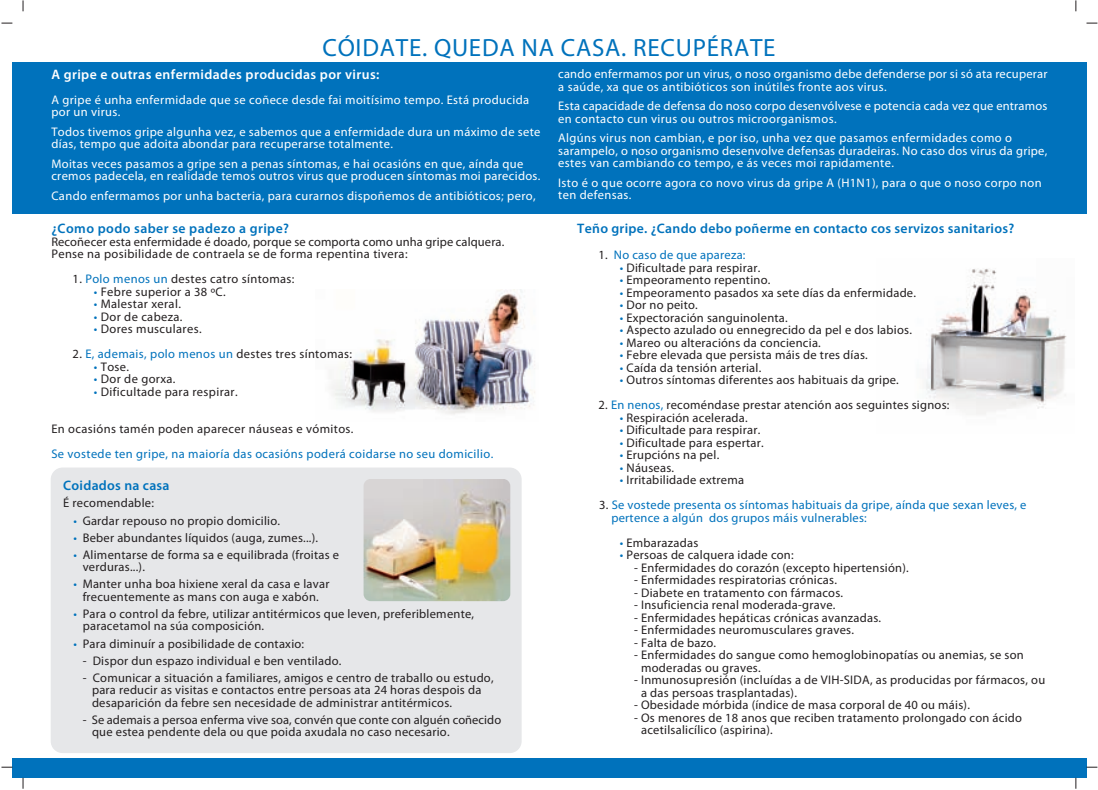
<style>
.page{position:relative;width:1098px;height:790px;background:#fff}
.page>*{position:absolute;margin:0;border:0;box-sizing:border-box;transform-origin:0 0}
.t1{font:25px "Myriad Pro";letter-spacing:.03em;color:#0072bc}
.t2{font:600 13.75px "Myriad Pro";letter-spacing:.02em;color:#0072bc}
.t3{font:600 13.75px "Myriad Pro";letter-spacing:.03em;color:#fff}
.t4{font:12.5px/12.5px "Myriad Pro";letter-spacing:.02em;color:#231f20}
.t5{font:12.5px/12.5px "Myriad Pro";letter-spacing:.03em;color:#fff}
.t6{font:12.5px/12.5px "Myriad Pro";letter-spacing:.02em;color:#0072bc}
.s1{color:#0072bc}
.s2{color:#231f20}
</style>
<div class="page">
<div style="left:12px;top:758px;width:1074px;height:19px;background:#0072bc"></div>
<div style="left:12px;top:62px;width:1074px;height:152px;background:#0072bc"></div>
<img style="left:331px;top:290px;width:204px;height:125px">
<div style="left:51px;top:468px;width:470px;height:285px;background:#e6e7e9;border:1px solid #e6e7e9;border-radius:11px"></div>
<img style="left:363px;top:479px;width:147px;height:122px;border-radius:7px">
<img style="left:926px;top:269px;width:141px;height:146px">
<p class="t1" style="left:322px;top:38px;width:454px">CÓIDATE. QUEDA NA CASA. RECUPÉRATE</p>
<p class="t3" style="left:51px;top:69px;width:329px">A gripe e outras enfermidades producidas por virus:</p>
<p class="t5" style="left:51px;top:94px;width:479px">A gripe é unha enfermidade que se coñece desde fai moitísimo tempo. Está producida por un virus.</p>
<p class="t5" style="left:51px;top:126px;width:490px">Todos tivemos gripe algunha vez, e sabemos que a enfermidade dura un máximo de sete días, tempo que adoita abondar para recuperarse totalmente.</p>
<p class="t5" style="left:51px;top:158px;width:490px">Moitas veces pasamos a gripe sen a penas síntomas, e hai ocasións en que, aínda que cremos padecela, en realidade temos outros virus que producen síntomas moi parecidos.</p>
<p class="t5" style="left:51px;top:190px;width:486px">Cando enfermamos por unha bacteria, para curarnos dispoñemos de antibióticos; pero,</p>
<p class="t5" style="left:558px;top:69px;width:491px">cando enfermamos por un virus, o noso organismo debe defenderse por si só ata recuperar a saúde, xa que os antibióticos son inútiles fronte aos virus.</p>
<p class="t5" style="left:558px;top:101px;width:490px">Esta capacidade de defensa do noso corpo desenvólvese e potencia cada vez que entramos en contacto cun virus ou outros microorganismos.</p>
<p class="t5" style="left:558px;top:133px;width:490px">Algúns virus non cambian, e por iso, unha vez que pasamos enfermidades como o sarampelo, o noso organismo desenvolve defensas duradeiras. No caso dos virus da gripe, estes van cambiando co tempo, e ás veces moi rapidamente.</p>
<p class="t5" style="left:558px;top:177px;width:485px">Isto é o que ocorre agora co novo virus da gripe A (H1N1), para o que o noso corpo non ten defensas.</p>
<h4 class="t2" style="left:51px;top:223px;width:239px">¿Como podo saber se padezo a gripe?</h4>
<p class="t4" style="left:51px;top:236px;width:454px">Recoñecer esta enfermidade é doado, porque se comporta como unha gripe calquera.<br>Pense na posibilidade de contraela se de forma repentina tivera:</p>
<p class="t4" style="left:73px;top:274px;width:223px">1. <span class="s1">Polo menos un</span> destes catro síntomas:</p>
<p class="t4" style="left:94px;top:286px;width:133px"><span class="s1">•</span> Febre superior a 38 ºC.</p>
<p class="t4" style="left:94px;top:299px;width:89px"><span class="s1">•</span> Malestar xeral.</p>
<p class="t4" style="left:94px;top:311px;width:90px"><span class="s1">•</span> Dor de cabeza.</p>
<p class="t4" style="left:94px;top:324px;width:109px"><span class="s1">•</span> Dores musculares.</p>
<p class="t4" style="left:73px;top:349px;width:281px">2. <span class="s1">E, ademais, polo menos un</span> destes tres síntomas:</p>
<p class="t4" style="left:94px;top:361px;width:37px"><span class="s1">•</span> Tose.</p>
<p class="t4" style="left:94px;top:374px;width:83px"><span class="s1">•</span> Dor de gorxa.</p>
<p class="t4" style="left:94px;top:386px;width:145px"><span class="s1">•</span> Dificultade para respirar.</p>
<p class="t4" style="left:51px;top:424px;width:304px">En ocasións tamén poden aparecer náuseas e vómitos.</p>
<p class="t6" style="left:51px;top:449px;width:443px">Se vostede ten gripe, na maioría das ocasións poderá coidarse no seu domicilio.</p>
<p class="t2" style="left:63px;top:480px;width:108px">Coidados na casa</p>
<p class="t4" style="left:63px;top:498px;width:92px">É recomendable:</p>
<p class="t4" style="left:74px;top:515px;width:208px"><span class="s1">•</span> Gardar repouso no propio domicilio.</p>
<p class="t4" style="left:74px;top:532px;width:246px"><span class="s1">•</span> Beber abundantes líquidos (auga, zumes...).</p>
<p class="t4" style="left:83px;top:549px;width:258px;text-indent:-9px"><span class="s1">•</span> Alimentarse de forma sa e equilibrada (froitas e verduras...).</p>
<p class="t4" style="left:74px;top:579px;width:257px;text-align:center"><span class="s1">•</span> Manter unha boa hixiene xeral da casa e lavar frecuentemente as mans con auga e xabón.</p>
<p class="t4" style="left:83px;top:609px;width:393px;text-indent:-9px"><span class="s1">•</span> Para o control da febre, utilizar antitérmicos que leven, preferiblemente, paracetamol na súa composición.</p>
<p class="t4" style="left:74px;top:638px;width:232px"><span class="s1">•</span> Para diminuír a posibilidade de contaxio:</p>
<p class="t4" style="left:83px;top:655px;width:260px">- Dispor dun espazo individual e ben ventilado.</p>
<p class="t4" style="left:92px;top:672px;width:403px;text-indent:-9px">- Comunicar a situación a familiares, amigos e centro de traballo ou estudo, para reducir as visitas e contactos entre persoas ata 24 horas despois da desaparición da febre sen necesidade de administrar antitérmicos.</p>
<p class="t4" style="left:92px;top:714px;width:411px;text-indent:-9px">- Se ademais a persoa enferma vive soa, convén que conte con alguén coñecido que estea pendente dela ou que poida axudala no caso necesario.</p>
<h4 class="t2" style="left:577px;top:223px;width:438px">Teño gripe. ¿Cando debo poñerme en contacto cos servizos sanitarios?</h4>
<p class="t6" style="left:598px;top:250px;width:148px"><span class="s2">1.</span> No caso de que apareza:</p>
<p class="t4" style="left:620px;top:262px;width:142px"><span class="s1">•</span> Dificultade para respirar.</p>
<p class="t4" style="left:620px;top:275px;width:152px"><span class="s1">•</span> Empeoramento repentino.</p>
<p class="t4" style="left:620px;top:287px;width:298px"><span class="s1">•</span> Empeoramento pasados xa sete días da enfermidade.</p>
<p class="t4" style="left:620px;top:300px;width:79px"><span class="s1">•</span> Dor no peito.</p>
<p class="t4" style="left:620px;top:312px;width:169px"><span class="s1">•</span> Expectoración sanguinolenta.</p>
<p class="t4" style="left:620px;top:325px;width:293px"><span class="s1">•</span> Aspecto azulado ou ennegrecido da pel e dos labios.</p>
<p class="t4" style="left:620px;top:337px;width:202px"><span class="s1">•</span> Mareo ou alteracións da conciencia.</p>
<p class="t4" style="left:620px;top:350px;width:249px"><span class="s1">•</span> Febre elevada que persista máis de tres días.</p>
<p class="t4" style="left:620px;top:362px;width:143px"><span class="s1">•</span> Caída da tensión arterial.</p>
<p class="t4" style="left:620px;top:375px;width:280px"><span class="s1">•</span> Outros síntomas diferentes aos habituais da gripe.</p>
<p class="t4" style="left:598px;top:400px;width:352px">2. <span class="s1">En nenos,</span> recoméndase prestar atención aos seguintes signos:</p>
<p class="t4" style="left:620px;top:412px;width:129px"><span class="s1">•</span> Respiración acelerada.</p>
<p class="t4" style="left:620px;top:425px;width:142px"><span class="s1">•</span> Dificultade para respirar.</p>
<p class="t4" style="left:620px;top:437px;width:145px"><span class="s1">•</span> Dificultade para espertar.</p>
<p class="t4" style="left:620px;top:450px;width:101px"><span class="s1">•</span> Erupcións na pel.</p>
<p class="t4" style="left:620px;top:462px;width:56px"><span class="s1">•</span> Náuseas.</p>
<p class="t4" style="left:620px;top:475px;width:126px"><span class="s1">•</span> Irritabilidade extrema</p>
<p class="t6" style="left:611px;top:500px;width:416px;text-indent:-12px"><span class="s2">3.</span> Se vostede presenta os síntomas habituais da gripe, aínda que sexan leves, e pertence a algún dos grupos máis vulnerables:</p>
<p class="t4" style="left:620px;top:537px;width:80px"><span class="s1">•</span> Embarazadas</p>
<p class="t4" style="left:620px;top:550px;width:175px"><span class="s1">•</span> Persoas de calquera idade con:</p>
<p class="t4" style="left:634px;top:562px;width:276px">- Enfermidades do corazón (excepto hipertensión).</p>
<p class="t4" style="left:634px;top:575px;width:204px">- Enfermidades respiratorias crónicas.</p>
<p class="t4" style="left:634px;top:587px;width:211px">- Diabete en tratamento con fármacos.</p>
<p class="t4" style="left:634px;top:600px;width:203px">- Insuficiencia renal moderada-grave.</p>
<p class="t4" style="left:634px;top:612px;width:248px">- Enfermidades hepáticas crónicas avanzadas.</p>
<p class="t4" style="left:634px;top:625px;width:221px">- Enfermidades neuromusculares graves.</p>
<p class="t4" style="left:634px;top:637px;width:84px">- Falta de bazo.</p>
<p class="t4" style="left:641px;top:650px;width:384px;text-indent:-7px">- Enfermidades do sangue como hemoglobinopatías ou anemias, se son moderadas ou graves.</p>
<p class="t4" style="left:641px;top:675px;width:405px;text-indent:-7px">- Inmunosupresión (incluídas a de VIH-SIDA, as producidas por fármacos, ou a das persoas trasplantadas).</p>
<p class="t4" style="left:634px;top:700px;width:337px">- Obesidade mórbida (índice de masa corporal de 40 ou máis).</p>
<p class="t4" style="left:641px;top:712px;width:382px;text-indent:-7px">- Os menores de 18 anos que reciben tratamento prolongado con ácido acetilsalicílico (aspirina).</p>
</div>
